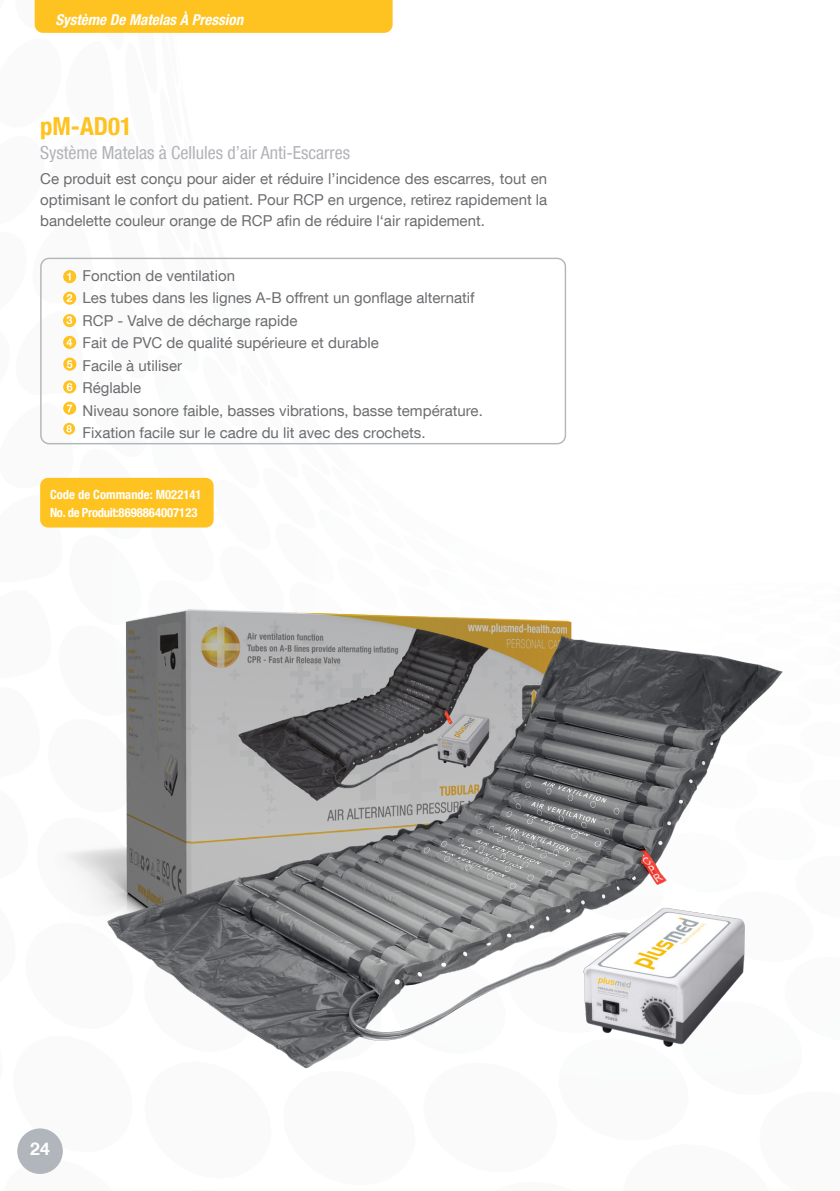
<style>
.page{position:relative;width:840px;height:1191px;background:#fff}
.page>*{position:absolute;margin:0;border:0;box-sizing:border-box;transform-origin:0 0}
.t1{font:700 condensed 24.8px "Helvetica Neue LT Com";color:#fec221}
.t2{font:condensed 18px "Helvetica Neue LT Com";color:#b2b3b7}
.t3{font:700 17.6px "Helvetica Neue LT Com";color:#fff}
.t4{font:15px/22.4px "Helvetica Neue LT Com";color:#6c6d70;text-align:justify}
.t5{font:italic 700 condensed 15px "Helvetica Neue LT Com";color:#fff}
.t6{font:700 condensed 12.6px/18.2px "Helvetica Neue LT Com";color:#fff}
</style>
<div class="page">
<svg style="left:34px;top:0;width:518px;height:528px"></svg>
<div style="left:17px;top:1128px;width:46px;height:46px;background:#b0b6bb;border-radius:50%"></div>
<div style="left:35px;top:0;width:357px;height:33px;background:#fec221"></div>
<div style="left:63px;top:270px;width:13px;height:13px;background:#fec221;border-radius:50%"></div>
<svg style="left:63px;top:292px;width:13px;height:13px"></svg>
<svg style="left:63px;top:314px;width:13px;height:13px"></svg>
<svg style="left:63px;top:336px;width:13px;height:13px"></svg>
<svg style="left:67px;top:273px;width:4px;height:7px"></svg>
<svg style="left:67px;top:294px;width:5px;height:8px"></svg>
<svg style="left:66px;top:316px;width:6px;height:8px"></svg>
<svg style="left:66px;top:338px;width:6px;height:8px"></svg>
<div style="left:40px;top:258px;width:526px;height:186px;border:1px solid #b2b7bb;border-radius:8px"></div>
<div style="left:40px;top:478px;width:173px;height:49px;background:#fec221;border-radius:8px"></div>
<svg style="left:63px;top:357px;width:13px;height:14px"></svg>
<svg style="left:63px;top:380px;width:13px;height:13px"></svg>
<svg style="left:63px;top:401px;width:13px;height:14px"></svg>
<svg style="left:67px;top:360px;width:5px;height:8px"></svg>
<svg style="left:67px;top:383px;width:5px;height:8px"></svg>
<svg style="left:67px;top:405px;width:5px;height:7px"></svg>
<svg style="left:63px;top:423px;width:12px;height:11px"></svg>
<svg style="left:66px;top:425px;width:6px;height:7px"></svg>
<img style="left:65px;top:609px;width:507px;height:293px">
<img style="left:98px;top:624px;width:685px;height:445px">
<img style="left:572px;top:900px;width:177px;height:162px">
<p class="t5" style="left:55px;top:11px;width:189px">Système De Matelas À Pression</p>
<h1 class="t1" style="left:40px;top:111px;width:93px">pM-AD01</h1>
<p class="t2" style="left:40px;top:142px;width:311px">Système Matelas à Cellules d’air Anti-Escarres</p>
<p class="t4" style="left:40px;top:168px;width:508px;line-height:21px">Ce produit est conçu pour aider et réduire l’incidence des escarres, tout en optimisant le confort du patient. Pour RCP en urgence, retirez rapidement la bandelette couleur orange de RCP afin de réduire l‘air rapidement.</p>
<p class="t4" style="left:83px;top:264px;width:401px;text-align:left">Fonction de ventilation<br>Les tubes dans les lignes A-B offrent un gonflage alternatif RCP - Valve de décharge rapide<br>Fait de PVC de qualité supérieure et durable<br>Facile à utiliser<br>Réglable<br>Niveau sonore faible, basses vibrations, basse température.<br>Fixation facile sur le cadre du lit avec des crochets.</p>
<p class="t6" style="left:50px;top:485px;width:153px">Code de Commande: M022141<br>No. de Produit:8698864007123</p>
<p class="t3" style="left:30px;top:1137px;width:21px">24</p>
</div>
